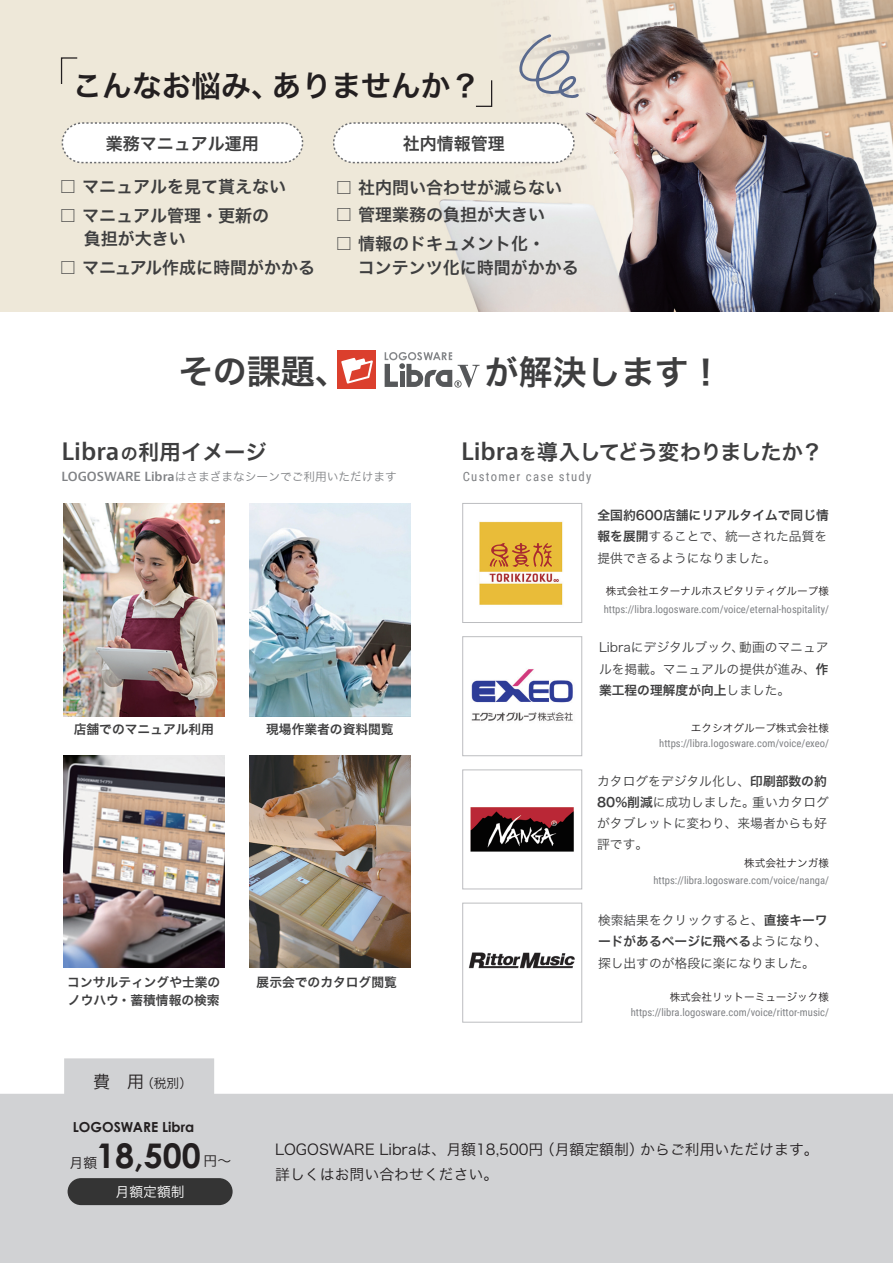
<style>
.page{position:relative;width:893px;height:1263px;background:#fff}
.page>*{position:absolute;margin:0;border:0;box-sizing:border-box;transform-origin:0 0}
.t1{font:34.05px "Hira Kaku Pro W6";color:#3e3e3f}
.t2{font:700 34.05px "Century Gothic Pro";color:#231f20}
.t3{font:29.7px "Hira Kaku Pro W6";color:#231f20}
.t4{font:21.3px "Hira Kaku Pro N W6";letter-spacing:-.045em;color:#3e3e3f}
.t5{font:21.3px "Hira Kaku Pro W6";letter-spacing:.01em;color:#3e3e3f}
.t6{font:16.95px/23.4px "Hira Kaku Pro W6";color:#3e3e3f}
.t7{font:14.85px/25.5px "Hira Kaku Pro N W3";color:#231f20}
.t8{font:700 13.8px "Century Gothic Pro";color:#231f20}
.t9{font:13.8px "Hira Kaku Pro N W3";color:#fff}
.t10{font:13.8px "Hira Kaku Pro N W3";color:#231f20}
.t11{font:12.75px/21.3px "Hira Kaku Pro W3";color:#3e3e3f}
.t12{font:12.75px/18.1px "Hira Kaku Pro W6";color:#3e3e3f}
.t13{font:12.75px "Roboto Condensed";letter-spacing:.1em;color:#808285}
.t14{font:12.75px "Hira Kaku Pro N W3";color:#231f20}
.t15{font:11.7px "Hira Kaku Pro N W3";color:#808285}
.t16{font:10.65px "Roboto Condensed";color:#808285}
.t17{font:10.65px "Hira Kaku Pro W3";color:#231f20}
.s1{font-family:"Bernino Sans";font-weight:600;font-size:23.4px}
.s2{font-size:16.95px}
.s3{font-family:"Bernino Sans";font-weight:600;font-size:12.3px}
.s4{font-family:"Hira Kaku Pro W6"}
.s5{font-family:"Hira Kaku Pro W3"}
</style>
<div class="page">
<svg style="left:0;top:1058px;width:893px;height:205px;fill:#d1d2d4"></svg>
<div style="left:68px;top:1178px;width:165px;height:27px;background:#343434;border-radius:14px"></div>
<img style="left:63px;top:503px;width:162px;height:213px">
<img style="left:249px;top:503px;width:162px;height:213px">
<img style="left:63px;top:755px;width:162px;height:213px">
<img style="left:249px;top:755px;width:162px;height:213px">
<img style="left:470px;top:807px;width:104px;height:45px">
<img style="left:468px;top:952px;width:107px;height:17px">
<img style="left:471px;top:669px;width:102px;height:52px">
<img style="left:479px;top:521px;width:84px;height:84px">
<div style="left:462px;top:503px;width:120px;height:120px;border:1px solid #bcbdc0"></div>
<div style="left:462px;top:636px;width:120px;height:120px;border:1px solid #bcbdc0"></div>
<div style="left:462px;top:770px;width:120px;height:119px;border:1px solid #bcbdc0"></div>
<div style="left:462px;top:903px;width:120px;height:119px;border:1px solid #bcbdc0"></div>
<div style="left:337px;top:350px;width:39px;height:39px;background:#db3f2d"></div>
<svg style="left:341px;top:358px;width:32px;height:26px"></svg>
<svg style="left:385px;top:352px;width:95px;height:36px"></svg>
<div style="left:0;top:0;width:893px;height:312px;background:#eee8d9"></div>
<img style="left:61px;top:0;width:832px;height:311px">
<div style="left:62px;top:123px;width:241px;height:40px;background:#fff;border-radius:20px"></div>
<div style="left:62px;top:122px;width:241px;height:41px;border:2px dashed #6c6d70;border-radius:20px"></div>
<div style="left:334px;top:123px;width:240px;height:40px;background:#fff;border-radius:20px"></div>
<div style="left:333px;top:122px;width:242px;height:41px;border:2px dashed #6c6d70;border-radius:20px"></div>
<svg style="left:60px;top:57px;width:19px;height:28px"></svg>
<svg style="left:475px;top:79px;width:18px;height:29px"></svg>
<svg style="left:519px;top:34px;width:60px;height:64px"></svg>
<h2 class="t3" style="left:72px;top:59px;width:409px">こんなお悩み、ありませんか？</h2>
<h3 class="t6" style="left:106px;top:131px;width:155px">業務マニュアル運用</h3>
<h3 class="t6" style="left:403px;top:131px;width:104px">社内情報管理</h3>
<h3 class="t6" style="left:59px;top:174px;width:228px">□ マニュアルを見て貰えない</h3>
<h3 class="t6" style="left:84px;top:203px;width:187px;text-indent:-24px">□ マニュアル管理・更新の負担が大きい</h3>
<h3 class="t6" style="left:59px;top:255px;width:257px">□ マニュアル作成に時間がかかる</h3>
<h3 class="t6" style="left:335px;top:175px;width:228px">□ 社内問い合わせが減らない</h3>
<h3 class="t6" style="left:335px;top:203px;width:211px">□ 管理業務の負担が大きい</h3>
<h3 class="t6" style="left:358px;top:230px;width:223px;line-height:24.5px;text-indent:-22px">□ 情報のドキュメント化・<br>コンテンツ化に時間がかかる</h3>
<h1 class="t1" style="left:179px;top:340px;width:172px">その課題、</h1>
<h1 class="t1" style="left:485px;top:341px;width:240px">が解決します！</h1>
<h3 class="t5" style="left:62px;top:433px;width:207px"><span class="s1">Libra</span><span class="s2">の</span>利用イメージ</h3>
<p class="t15" style="left:62px;top:466px;width:337px"><span class="s3">LOGOSWARE Libra</span>はさまざまなシーンでご利用いただけます</p>
<p class="t12" style="left:74px;top:719px;width:142px">店舗でのマニュアル利用</p>
<p class="t12" style="left:266px;top:719px;width:129px">現場作業者の資料閲覧</p>
<p class="t12" style="left:67px;top:973px;width:155px">コンサルティングや士業のノウハウ・蓄積情報の検索</p>
<p class="t12" style="left:257px;top:973px;width:142px">展示会でのカタログ閲覧</p>
<p class="t14" style="left:93px;top:1072px;width:100px"><span class="s2">費　用</span>（税別）</p>
<h3 class="t4" style="left:461px;top:433px;width:363px"><span class="s1">Libra</span><span class="s2">を</span>導入してどう変わりましたか？</h3>
<p class="t13" style="left:463px;top:468px;width:130px">Customer case study</p>
<p class="t12" style="left:598px;top:506px;width:233px">全国約600店舗にリアルタイムで同じ情</p>
<p class="t11" style="left:598px;top:525px;width:231px"><span class="s4">報を展開</span>することで、統一された品質を提供できるようになりました。</p>
<p class="t17" style="left:606px;top:582px;width:225px">株式会社エターナルホスピタリティグループ様</p>
<p class="t16" style="left:604px;top:602px;width:227px">https://libra.logosware.com/voice/eternal-hospitality/</p>
<p class="t11" style="left:599px;top:636px;width:231px">Libraにデジタルブック、動画のマニュアルを掲載。マニュアルの提供が進み、<span class="s4">作</span></p>
<p class="t12" style="left:599px;top:680px;width:193px">業工程の理解度が向上<span class="s5">しました。</span></p>
<p class="t17" style="left:691px;top:718px;width:140px">エクシオグループ株式会社様</p>
<p class="t16" style="left:659px;top:736px;width:171px">https://libra.logosware.com/voice/exeo/</p>
<p class="t11" style="left:597px;top:769px;width:233px">カタログをデジタル化し、<span class="s4">印刷部数の約<br>80%削減</span>に成功しました。重いカタログがタブレットに変わり、来場者からも好評です。</p>
<p class="t17" style="left:744px;top:854px;width:87px">株式会社ナンガ様</p>
<p class="t16" style="left:653px;top:872px;width:177px">https://libra.logosware.com/voice/nanga/</p>
<p class="t11" style="left:598px;top:909px;width:231px">検索結果をクリックすると、<span class="s4">直接キーワ</span></p>
<p class="t12" style="left:598px;top:932px;width:231px">ードがあるページに飛べる<span class="s5">ようになり、</span></p>
<p class="t11" style="left:598px;top:951px;width:218px">探し出すのが格段に楽になりました。</p>
<p class="t17" style="left:670px;top:987px;width:161px">株式会社リットーミュージック様</p>
<p class="t16" style="left:631px;top:1004px;width:200px">https://libra.logosware.com/voice/rittor-music/</p>
<p class="t8" style="left:73px;top:1119px;width:123px">LOGOSWARE Libra</p>
<h1 class="t2" style="left:96px;top:1134px;width:106px">18,500</h1>
<p class="t10" style="left:70px;top:1150px;width:29px">月額</p>
<p class="t10" style="left:204px;top:1149px;width:29px">円～</p>
<p class="t9" style="left:116px;top:1179px;width:71px">月額定額制</p>
<h3 class="t7" style="left:275px;top:1135px;width:545px">LOGOSWARE Libraは、月額18,500円（月額定額制）からご利用いただけます。詳しくはお問い合わせください。</h3>
</div>
